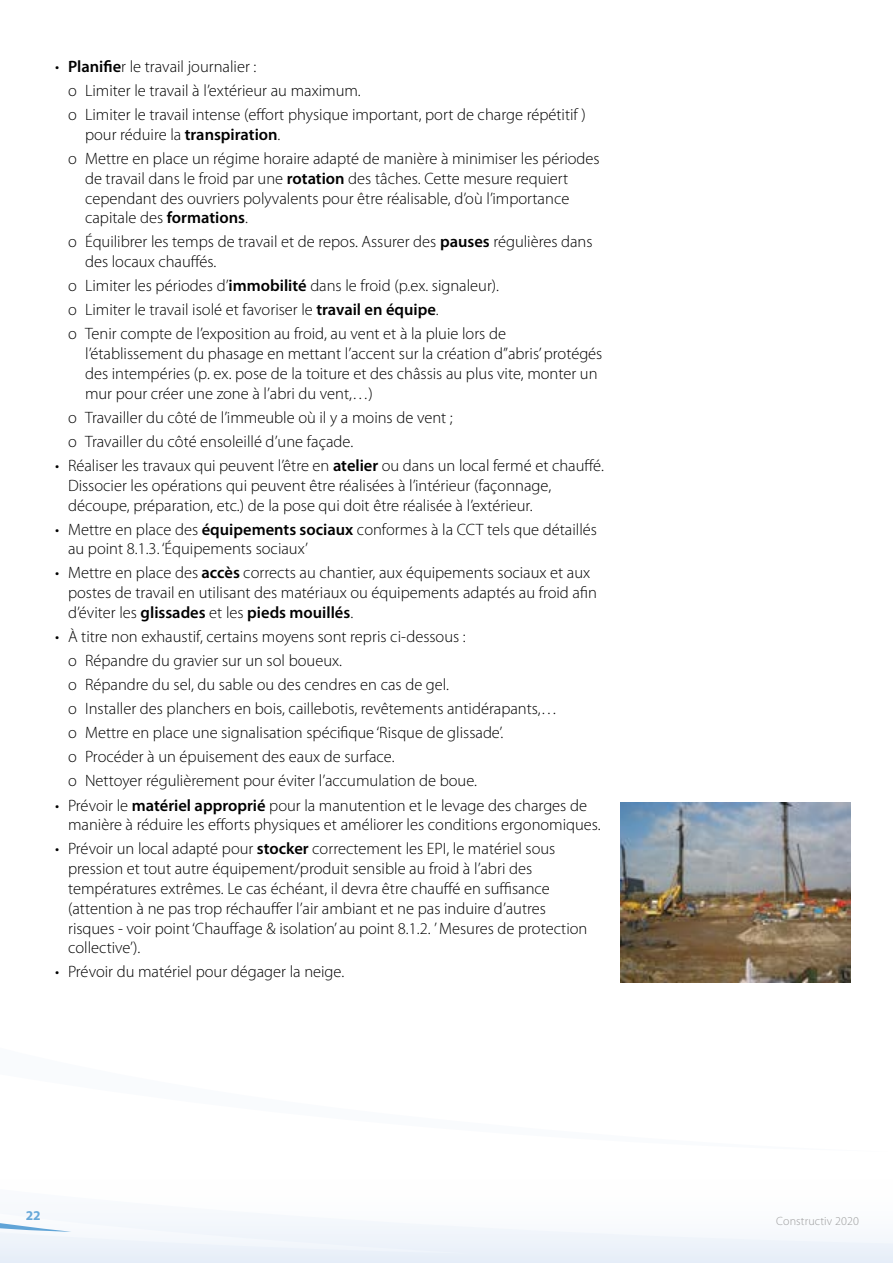
<style>
.page{position:relative;width:893px;height:1263px;background:#fff}
.page>*{position:absolute;margin:0;border:0;box-sizing:border-box;transform-origin:0 0}
.t1{font:300 16.5px/19.8px "Myriad Pro";color:#000}
.t2{font:700 13.5px "Myriad Pro";color:#60a4d7}
.t3{font:300 12px "Myriad Pro";letter-spacing:.01em;color:#9c9c9d}
.s1{font-weight:600}
</style>
<div class="page">
<svg style="left:0;top:1219px;width:893px;height:44px;fill:#eff4fa"></svg>
<svg style="left:0;top:1219px;width:71px;height:13px"></svg>
<img style="left:621px;top:802px;width:229px;height:180px">
<p class="t1" style="left:68px;top:55px;width:519px;line-height:24px;text-indent:-13px">• <span class="s1">Planifie</span>r le travail journalier :<br>о Limiter le travail à l’extérieur au maximum.<br>о Limiter le travail intense (effort physique important, port de charge répétitif )</p>
<p class="t1" style="left:68px;top:123px;width:533px;line-height:24px;text-indent:17px">pour réduire la <span class="s1">transpiration</span>.<br>о Mettre en place un régime horaire adapté de manière à minimiser les périodes</p>
<p class="t1" style="left:85px;top:169px;width:486px;text-align:justify">de travail dans le froid par une <span class="s1">rotation</span> des tâches. Cette mesure requiert cependant des ouvriers polyvalents pour être réalisable, d’où l’importance capitale des <span class="s1">formations</span>.</p>
<p class="t1" style="left:85px;top:232px;width:509px;text-indent:-17px">о Équilibrer les temps de travail et de repos. Assurer des <span class="s1">pauses</span> régulières dans des locaux chauffés.</p>
<p class="t1" style="left:68px;top:274px;width:439px;line-height:24px">о Limiter les périodes d’<span class="s1">immobilité</span> dans le froid (p.ex. signaleur). о Limiter le travail isolé et favoriser le <span class="s1">travail en équipe</span>.<br>о Tenir compte de l’exposition au froid, au vent et à la pluie lors de</p>
<p class="t1" style="left:85px;top:344px;width:519px">l’établissement du phasage en mettant l’accent sur la création d’’abris’ protégés des intempéries (p. ex. pose de la toiture et des châssis au plus vite, monter un mur pour créer une zone à l’abri du vent,…)</p>
<p class="t1" style="left:68px;top:406px;width:386px;line-height:24px">о Travailler du côté de l’immeuble où il y a moins de vent ; о Travailler du côté ensoleillé d’une façade.</p>
<p class="t1" style="left:68px;top:456px;width:537px;text-indent:-13px">• Réaliser les travaux qui peuvent l’être en <span class="s1">atelier</span> ou dans un local fermé et chauffé.<br>Dissocier les opérations qui peuvent être réalisées à l’intérieur (façonnage, découpe, préparation, etc.) de la pose qui doit être réalisée à l’extérieur.</p>
<p class="t1" style="left:68px;top:519px;width:530px;text-indent:-13px">• Mettre en place des <span class="s1">équipements sociaux</span> conformes à la CCT tels que détaillés au point 8.1.3. ‘Équipements sociaux’</p>
<p class="t1" style="left:68px;top:563px;width:530px;text-indent:-13px">• Mettre en place des <span class="s1">accès</span> corrects au chantier, aux équipements sociaux et aux postes de travail en utilisant des matériaux ou équipements adaptés au froid afin d’éviter les <span class="s1">glissades</span> et les <span class="s1">pieds mouillés</span>.</p>
<p class="t1" style="left:68px;top:625px;width:491px;line-height:24px;text-indent:-13px">• À titre non exhaustif, certains moyens sont repris ci-dessous :<br>о Répandre du gravier sur un sol boueux.<br>о Répandre du sel, du sable ou des cendres en cas de gel.<br>о Installer des planchers en bois, caillebotis, revêtements antidérapants,… о Mettre en place une signalisation spécifique ‘Risque de glissade’.<br>о Procéder à un épuisement des eaux de surface.<br>о Nettoyer régulièrement pour éviter l’accumulation de boue.</p>
<p class="t1" style="left:68px;top:795px;width:534px;text-indent:-13px">• Prévoir le <span class="s1">matériel approprié</span> pour la manutention et le levage des charges de manière à réduire les efforts physiques et améliorer les conditions ergonomiques.</p>
<p class="t1" style="left:68px;top:839px;width:521px;text-indent:-13px">• Prévoir un local adapté pour <span class="s1">stocker</span> correctement les EPI, le matériel sous pression et tout autre équipement/produit sensible au froid à l’abri des températures extrêmes. Le cas échéant, il devra être chauffé en suffisance (attention à ne pas trop réchauffer l’air ambiant et ne pas induire d’autres risques - voir point ‘Chauffage &amp; isolation’ au point 8.1.2. ’ Mesures de protection collective’).</p>
<p class="t1" style="left:55px;top:962px;width:291px">• Prévoir du matériel pour dégager la neige.</p>
<p class="t2" style="left:26px;top:1208px;width:16px">22</p>
<p class="t3" style="left:776px;top:1214px;width:84px">Constructiv 2020</p>
</div>
